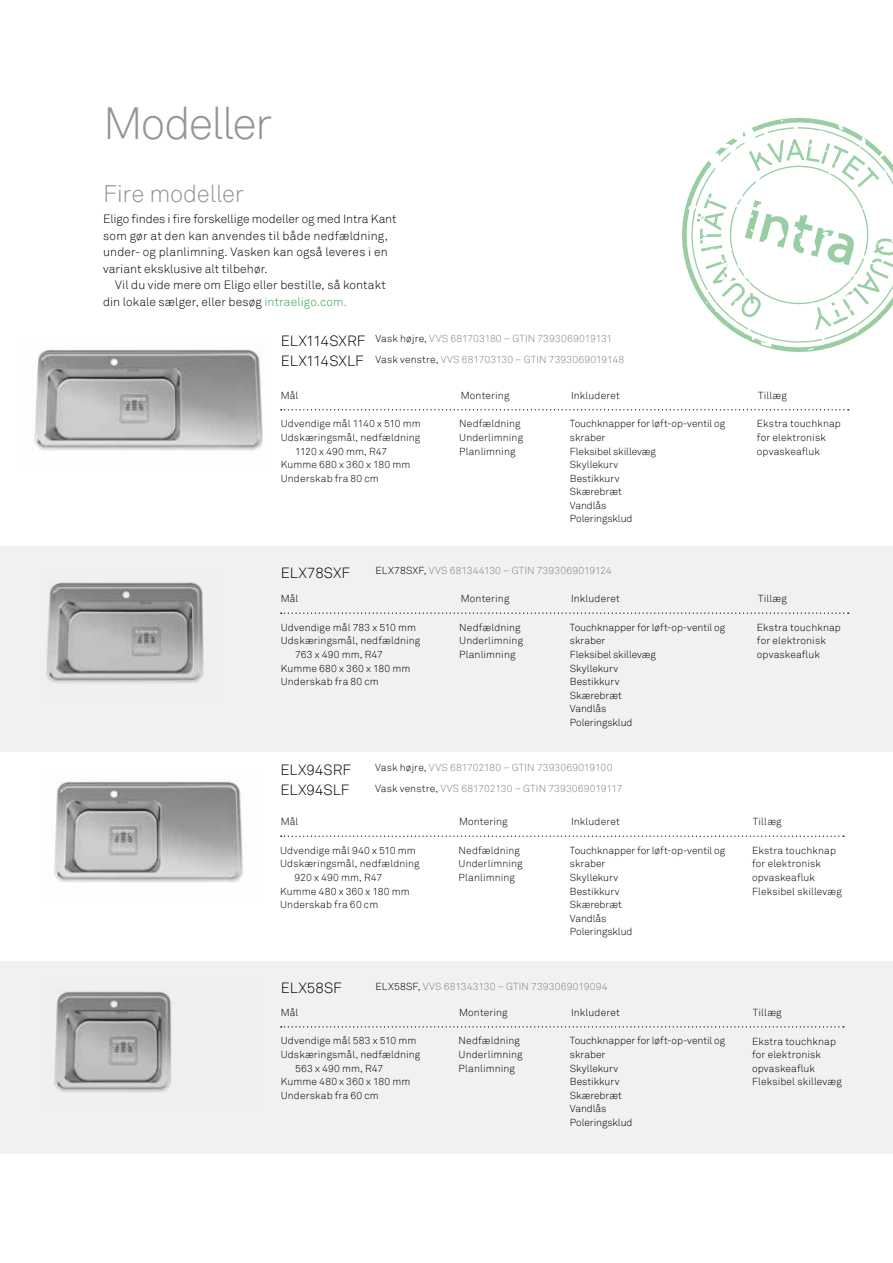
<style>
.page{position:relative;width:893px;height:1263px;background:#fff}
.page>*{position:absolute;margin:0;border:0;box-sizing:border-box;transform-origin:0 0}
.t1{font:300 45px "Akkurat";letter-spacing:-.04em;color:#939598}
.t2{font:300 24px "Akkurat";letter-spacing:-.015em;color:#939598}
.t3{font:300 14.85px/20.5px "Akkurat";letter-spacing:-.005em;color:#000}
.t4{font:300 12px/16.5px "Akkurat";letter-spacing:.01em;color:#000}
.t5{font:300 10.2px/13.6px "Akkurat";letter-spacing:.01em;color:#000}
.t6{font:300 10.2px/20.5px "Akkurat";letter-spacing:.01em;color:#808285}
.s1{color:#349e49}
.s2{color:#000}
</style>
<div class="page">
<img style="left:54px;top:780px;width:189px;height:103px">
<svg style="left:281px;top:835px;width:563px;height:2px"></svg>
<div style="left:0;top:961px;width:893px;height:192px;background:#f1f1f2"></div>
<img style="left:34px;top:348px;width:229px;height:103px">
<svg style="left:281px;top:409px;width:568px;height:1px"></svg>
<div style="left:0;top:546px;width:893px;height:206px;background:#f1f1f2"></div>
<img style="left:46px;top:581px;width:158px;height:102px">
<svg style="left:281px;top:612px;width:568px;height:2px"></svg>
<hr style="left:0;top:1093px;width:1px;height:60px;background:#fff">
<img style="left:54px;top:991px;width:118px;height:102px">
<svg style="left:281px;top:1026px;width:563px;height:1px"></svg>
<svg style="left:682px;top:117px;width:185px;height:235px"></svg>
<svg style="left:696px;top:139px;width:197px;height:191px"></svg>
<h1 class="t1" style="left:103px;top:97px;width:171px">Modeller</h1>
<h2 class="t2" style="left:103px;top:180px;width:142px">Fire modeller</h2>
<p class="t4" style="left:103px;top:211px;width:295px">Eligo findes i fire forskellige modeller og med Intra Kant som gør at den kan anvendes til både nedfældning, under- og planlimning. Vasken kan også leveres i en variant eksklusive alt tilbehør.</p>
<p class="t4" style="left:103px;top:277px;width:284px;text-indent:12px">Vil du vide mere om Eligo eller bestille, så kontakt din lokale sælger, eller besøg <span class="s1">intraeligo.com.</span></p>
<p class="t6" style="left:375px;top:329px;width:250px"><span class="s2">Vask højre,</span> VVS 681703180 – GTIN 7393069019131<br><span class="s2">Vask venstre,</span> VVS 681703130 – GTIN 7393069019148</p>
<h3 class="t3" style="left:281px;top:330px;width:86px">ELX114SXRF<br>ELX114SXLF</h3>
<p class="t5" style="left:281px;top:389px;width:19px">Mål</p>
<p class="t5" style="left:461px;top:389px;width:50px">Montering</p>
<p class="t5" style="left:571px;top:389px;width:50px">Inkluderet</p>
<p class="t5" style="left:758px;top:389px;width:30px">Tillæg</p>
<p class="t5" style="left:459px;top:417px;width:65px">Nedfældning<br>Underlimning<br>Planlimning</p>
<p class="t5" style="left:570px;top:417px;width:157px">Touchknapper for løft-op-ventil og skraber<br>Fleksibel skillevæg<br>Skyllekurv<br>Bestikkurv<br>Skærebræt<br>Vandlås<br>Poleringsklud</p>
<p class="t5" style="left:757px;top:417px;width:85px">Ekstra touchknap for elektronisk opvaskeafluk</p>
<p class="t5" style="left:281px;top:417px;width:142px">Udvendige mål 1140 x 510 mm</p>
<p class="t5" style="left:281px;top:431px;width:141px">Udskæringsmål, nedfældning</p>
<p class="t5" style="left:295px;top:444px;width:93px">1120 x 490 mm, R47</p>
<p class="t5" style="left:281px;top:458px;width:131px">Kumme 680 x 360 x 180 mm</p>
<p class="t5" style="left:281px;top:471px;width:100px">Underskab fra 80 cm</p>
<h3 class="t3" style="left:281px;top:562px;width:71px">ELX78SXF</h3>
<p class="t6" style="left:375px;top:560px;width:238px"><span class="s2">ELX78SXF,</span> VVS 681344130 – GTIN 7393069019124</p>
<p class="t5" style="left:281px;top:592px;width:19px">Mål</p>
<p class="t5" style="left:461px;top:592px;width:50px">Montering</p>
<p class="t5" style="left:571px;top:592px;width:50px">Inkluderet</p>
<p class="t5" style="left:758px;top:592px;width:30px">Tillæg</p>
<p class="t5" style="left:281px;top:621px;width:137px">Udvendige mål 783 x 510 mm</p>
<p class="t5" style="left:281px;top:634px;width:141px">Udskæringsmål, nedfældning</p>
<p class="t5" style="left:295px;top:648px;width:89px">763 x 490 mm, R47</p>
<p class="t5" style="left:281px;top:661px;width:131px">Kumme 680 x 360 x 180 mm</p>
<p class="t5" style="left:281px;top:675px;width:100px">Underskab fra 80 cm</p>
<p class="t5" style="left:459px;top:621px;width:65px">Nedfældning<br>Underlimning<br>Planlimning</p>
<p class="t5" style="left:570px;top:621px;width:157px">Touchknapper for løft-op-ventil og skraber<br>Fleksibel skillevæg<br>Skyllekurv<br>Bestikkurv<br>Skærebræt<br>Vandlås<br>Poleringsklud</p>
<p class="t5" style="left:757px;top:621px;width:85px">Ekstra touchknap for elektronisk opvaskeafluk</p>
<p class="t6" style="left:375px;top:758px;width:249px"><span class="s2">Vask højre,</span> VVS 681702180 – GTIN 7393069019100<br><span class="s2">Vask venstre,</span> VVS 681702130 – GTIN 7393069019117</p>
<h3 class="t3" style="left:280px;top:759px;width:72px">ELX94SRF<br>ELX94SLF</h3>
<p class="t5" style="left:281px;top:815px;width:19px">Mål</p>
<p class="t5" style="left:459px;top:815px;width:50px">Montering</p>
<p class="t5" style="left:571px;top:815px;width:50px">Inkluderet</p>
<p class="t5" style="left:753px;top:815px;width:30px">Tillæg</p>
<p class="t5" style="left:280px;top:843px;width:137px">Udvendige mål 940 x 510 mm</p>
<p class="t5" style="left:280px;top:857px;width:141px">Udskæringsmål, nedfældning</p>
<p class="t5" style="left:295px;top:871px;width:89px">920 x 490 mm, R47</p>
<p class="t5" style="left:280px;top:884px;width:131px">Kumme 480 x 360 x 180 mm</p>
<p class="t5" style="left:280px;top:898px;width:100px">Underskab fra 60 cm</p>
<p class="t5" style="left:459px;top:843px;width:65px">Nedfældning<br>Underlimning<br>Planlimning</p>
<p class="t5" style="left:570px;top:843px;width:157px">Touchknapper for løft-op-ventil og skraber<br>Skyllekurv<br>Bestikkurv<br>Skærebræt<br>Vandlås<br>Poleringsklud</p>
<p class="t5" style="left:752px;top:844px;width:91px">Ekstra touchknap for elektronisk opvaskeafluk<br>Fleksibel skillevæg</p>
<h3 class="t3" style="left:281px;top:978px;width:63px">ELX58SF</h3>
<p class="t6" style="left:375px;top:976px;width:234px"><span class="s2">ELX58SF,</span> VVS 681343130 – GTIN 7393069019094</p>
<p class="t5" style="left:281px;top:1005px;width:19px">Mål</p>
<p class="t5" style="left:459px;top:1005px;width:50px">Montering</p>
<p class="t5" style="left:571px;top:1005px;width:50px">Inkluderet</p>
<p class="t5" style="left:753px;top:1005px;width:30px">Tillæg</p>
<p class="t5" style="left:281px;top:1034px;width:137px">Udvendige mål 583 x 510 mm</p>
<p class="t5" style="left:281px;top:1048px;width:141px">Udskæringsmål, nedfældning</p>
<p class="t5" style="left:295px;top:1061px;width:90px">563 x 490 mm, R47</p>
<p class="t5" style="left:281px;top:1075px;width:131px">Kumme 480 x 360 x 180 mm</p>
<p class="t5" style="left:281px;top:1089px;width:100px">Underskab fra 60 cm</p>
<p class="t5" style="left:459px;top:1034px;width:65px">Nedfældning<br>Underlimning<br>Planlimning</p>
<p class="t5" style="left:570px;top:1034px;width:157px">Touchknapper for løft-op-ventil og skraber<br>Skyllekurv<br>Bestikkurv<br>Skærebræt<br>Vandlås<br>Poleringsklud</p>
<p class="t5" style="left:752px;top:1034px;width:91px">Ekstra touchknap for elektronisk opvaskeafluk<br>Fleksibel skillevæg</p>
</div>
